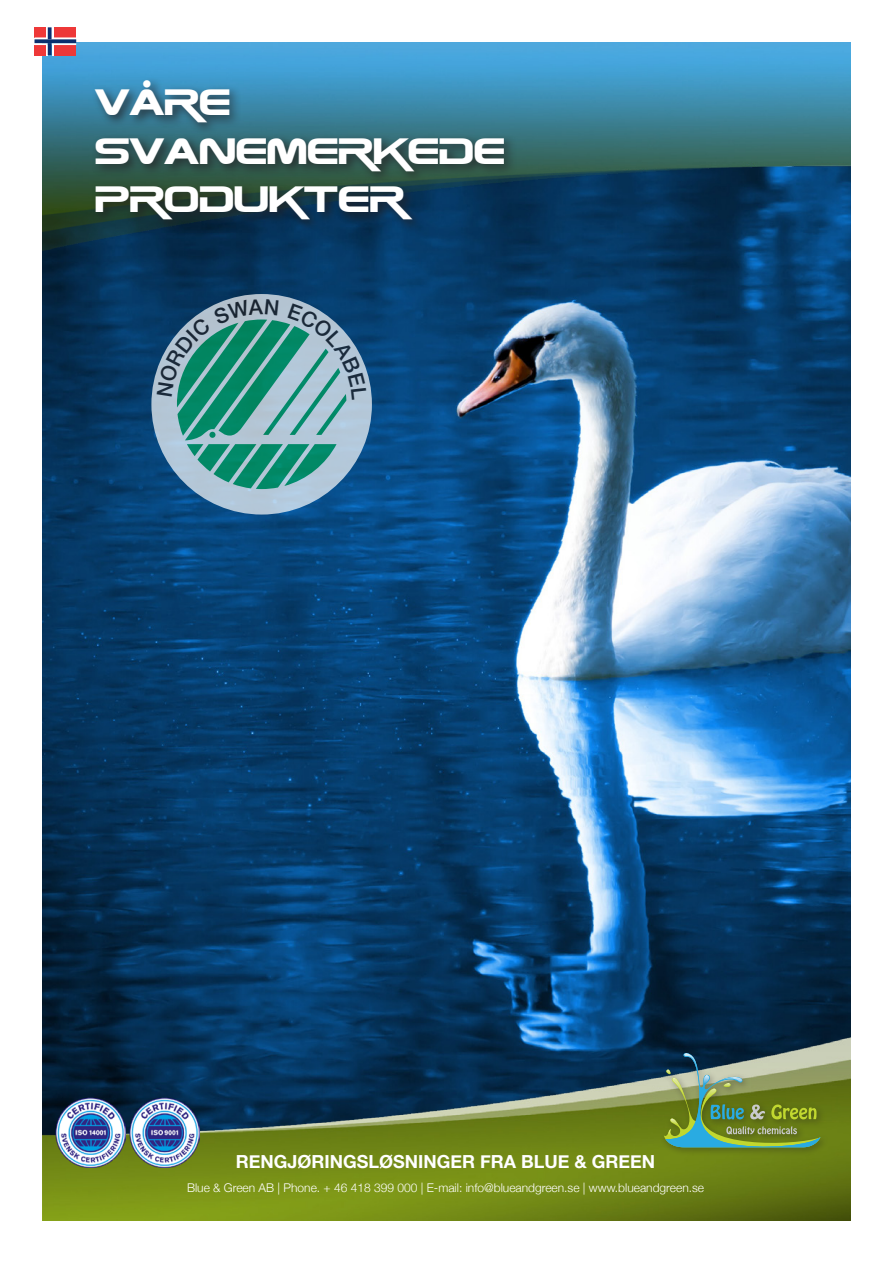
<style>
.page{position:relative;width:893px;height:1263px;background:#fff}
.page>*{position:absolute;margin:0;border:0;box-sizing:border-box;transform-origin:0 0}
.t1{font:37.5px "Zebulon";color:#fff}
.Brödtext{font:700 18px "Helvetica Neue";color:#fff}
.Brödtext-2{font:300 12px "Helvetica Neue";color:#fff}
</style>
<div class="page">
<img style="left:43px;top:258px;width:807px;height:771px">
<img style="left:43px;top:1029px;width:807px;height:191px">
<div style="left:659px;top:1048px;width:169px;height:108px;background:#231f20;opacity:.3"></div>
<svg style="left:664px;top:1053px;width:156px;height:97px;background:#738e58"></svg>
<img style="left:129px;top:1097px;width:70px;height:70px">
<img style="left:55px;top:1097px;width:70px;height:70px">
<img style="left:43px;top:43px;width:807px;height:215px">
<div style="left:91px;top:76px;width:426px;height:157px;background:#231f20;opacity:.75"></div>
<svg style="left:35px;top:27px;width:41px;height:28px"></svg>
<svg style="left:151px;top:294px;width:221px;height:220px;background:#b0c5d8"></svg>
<svg style="left:157px;top:299px;width:210px;height:190px;background:#63a1a4"></svg>
<p class="t1" style="left:96px;top:79px;width:137px">VÅRE</p>
<p class="t1" style="left:96px;top:128px;width:412px">SVANEMERKEDE</p>
<p class="t1" style="left:96px;top:177px;width:311px">PRODUKTER</p>
<p class="Brödtext" style="left:236px;top:1148px;width:421px">RENGJØRINGSLØSNINGER FRA BLUE &amp; GREEN</p>
<p class="Brödtext-2" style="left:187px;top:1178px;width:519px">Blue &amp; Green AB | Phone. + 46 418 399 000 | E-mail: info@blueandgreen.se | www.blueandgreen.se</p>
</div>
